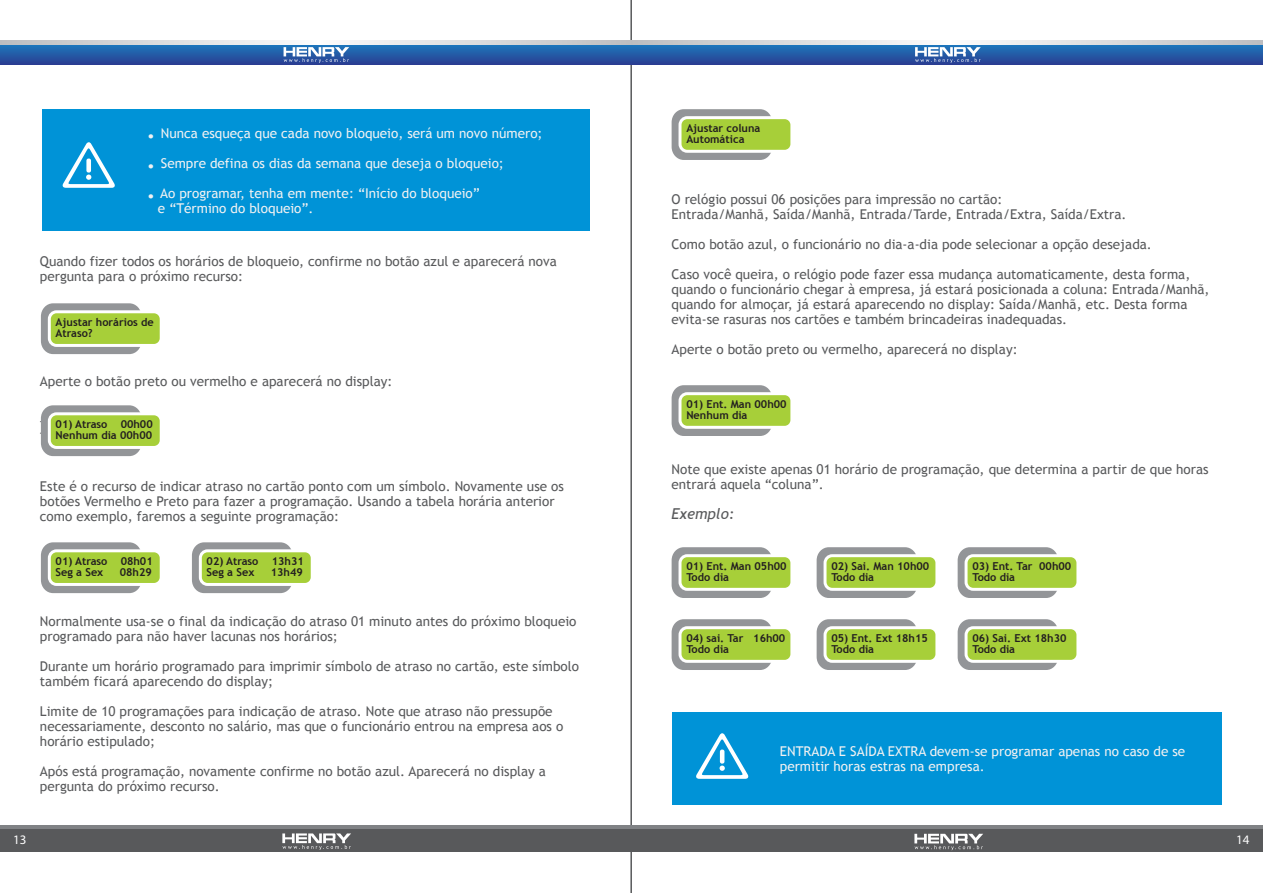
<style>
.page{position:relative;width:1263px;height:893px;background:#fff}
.page>*{position:absolute;margin:0;border:0;box-sizing:border-box;transform-origin:0 0}
.t1{font:30px "Trebuchet MS";color:#f1f1f2}
.t2{font:italic 15px "Trebuchet MS";color:#58595b}
.t3{font:13.5px/15px "Trebuchet MS";color:#58595b}
.t4{font:13.5px/15px "Trebuchet MS";color:#f1f1f2}
.t5{font:13.05px "Myriad Pro";color:#fff}
.t6{font:700 10.95px/11.2px "Trebuchet MS";color:#231f20}
</style>
<div class="page">
<hr style="left:630px;top:0;width:2px;height:893px;background:#58595b">
<div style="left:0;top:45px;width:1263px;height:20px;background:linear-gradient(to bottom,#1d76ba,#2a4093)"></div>
<svg style="left:354px;top:41px;width:277px;height:4px"></svg>
<svg style="left:0;top:41px;width:280px;height:4px"></svg>
<svg style="left:284px;top:47px;width:65px;height:16px"></svg>
<svg style="left:986px;top:41px;width:277px;height:4px"></svg>
<svg style="left:915px;top:47px;width:66px;height:16px"></svg>
<svg style="left:631px;top:41px;width:281px;height:4px"></svg>
<div style="left:0;top:829px;width:1263px;height:23px;background:#58595b"></div>
<hr style="left:0;top:825px;width:1263px;height:4px;background:#808285">
<svg style="left:282px;top:833px;width:69px;height:17px"></svg>
<svg style="left:914px;top:834px;width:69px;height:16px"></svg>
<div style="left:41px;top:303px;width:100px;height:51px;background:#939598;border-radius:13px"></div>
<div style="left:49px;top:312px;width:112px;height:33px;background:#a7cf39;border-radius:7px"></div>
<div style="left:48px;top:310px;width:115px;height:37px;border:3px solid #fff;border-radius:7px"></div>
<div style="left:41px;top:405px;width:100px;height:51px;background:#939598;border-radius:13px"></div>
<div style="left:49px;top:414px;width:112px;height:33px;background:#a7cf39;border-radius:7px"></div>
<div style="left:48px;top:412px;width:115px;height:37px;border:3px solid #fff;border-radius:7px"></div>
<div style="left:41px;top:542px;width:100px;height:51px;background:#939598;border-radius:13px"></div>
<div style="left:49px;top:551px;width:112px;height:33px;background:#a7cf39;border-radius:7px"></div>
<div style="left:48px;top:549px;width:115px;height:37px;border:3px solid #fff;border-radius:7px"></div>
<div style="left:192px;top:542px;width:100px;height:51px;background:#939598;border-radius:13px"></div>
<div style="left:200px;top:551px;width:112px;height:33px;background:#a7cf39;border-radius:7px"></div>
<div style="left:199px;top:549px;width:115px;height:37px;border:3px solid #fff;border-radius:7px"></div>
<div style="left:672px;top:109px;width:100px;height:51px;background:#939598;border-radius:13px"></div>
<div style="left:680px;top:118px;width:112px;height:33px;background:#a7cf39;border-radius:7px"></div>
<div style="left:678px;top:116px;width:115px;height:37px;border:3px solid #fff;border-radius:7px"></div>
<div style="left:672px;top:385px;width:100px;height:51px;background:#939598;border-radius:13px"></div>
<div style="left:680px;top:394px;width:112px;height:33px;background:#a7cf39;border-radius:7px"></div>
<div style="left:678px;top:392px;width:115px;height:37px;border:3px solid #fff;border-radius:7px"></div>
<div style="left:672px;top:547px;width:100px;height:51px;background:#939598;border-radius:13px"></div>
<div style="left:680px;top:556px;width:112px;height:33px;background:#a7cf39;border-radius:7px"></div>
<div style="left:678px;top:554px;width:115px;height:37px;border:3px solid #fff;border-radius:7px"></div>
<div style="left:672px;top:619px;width:100px;height:51px;background:#939598;border-radius:13px"></div>
<div style="left:680px;top:628px;width:112px;height:33px;background:#a7cf39;border-radius:7px"></div>
<div style="left:678px;top:626px;width:115px;height:37px;border:3px solid #fff;border-radius:7px"></div>
<div style="left:817px;top:547px;width:100px;height:51px;background:#939598;border-radius:13px"></div>
<div style="left:825px;top:556px;width:112px;height:33px;background:#a7cf39;border-radius:7px"></div>
<div style="left:823px;top:554px;width:115px;height:37px;border:3px solid #fff;border-radius:7px"></div>
<div style="left:817px;top:619px;width:100px;height:51px;background:#939598;border-radius:13px"></div>
<div style="left:825px;top:628px;width:112px;height:33px;background:#a7cf39;border-radius:7px"></div>
<div style="left:823px;top:626px;width:115px;height:37px;border:3px solid #fff;border-radius:7px"></div>
<div style="left:958px;top:547px;width:100px;height:51px;background:#939598;border-radius:13px"></div>
<div style="left:966px;top:556px;width:112px;height:33px;background:#a7cf39;border-radius:7px"></div>
<div style="left:964px;top:554px;width:115px;height:37px;border:3px solid #fff;border-radius:7px"></div>
<div style="left:958px;top:619px;width:100px;height:51px;background:#939598;border-radius:13px"></div>
<div style="left:966px;top:628px;width:112px;height:33px;background:#a7cf39;border-radius:7px"></div>
<div style="left:964px;top:626px;width:115px;height:37px;border:3px solid #fff;border-radius:7px"></div>
<div style="left:42px;top:109px;width:547px;height:122px;background:#0093d7"></div>
<div style="left:672px;top:712px;width:550px;height:92px;background:#0093d7"></div>
<svg style="left:62px;top:142px;width:53px;height:46px"></svg>
<svg style="left:696px;top:733px;width:53px;height:46px"></svg>
<h1 class="t1" style="left:146px;top:109px;width:13px">.</h1>
<p class="t4" style="left:161px;top:126px;width:383px">Nunca esqueça que cada novo bloqueio, será um novo número;</p>
<h1 class="t1" style="left:146px;top:139px;width:13px">.</h1>
<p class="t4" style="left:161px;top:156px;width:345px">Sempre defina os dias da semana que deseja o bloqueio;</p>
<h1 class="t1" style="left:146px;top:169px;width:13px">.</h1>
<p class="t4" style="left:158px;top:186px;width:323px">Ao programar, tenha em mente: “Início do bloqueio” e “Término do bloqueio”.</p>
<p class="t3" style="left:40px;top:254px;width:518px">Quando fizer todos os horários de bloqueio, confirme no botão azul e aparecerá nova pergunta para o próximo recurso:</p>
<p class="t6" style="left:56px;top:316px;width:100px">Ajustar horários de<br>Atraso?</p>
<p class="t3" style="left:40px;top:374px;width:354px">Aperte o botão preto ou vermelho e aparecerá no display:</p>
<p class="t3" style="left:40px;top:419px;width:6px">]</p>
<p class="t6" style="left:56px;top:418px;width:99px">01) Atraso 00h00<br>Nenhum dia 00h00</p>
<p class="t3" style="left:40px;top:479px;width:525px">Este é o recurso de indicar atraso no cartão ponto com um símbolo. Novamente use os botões Vermelho e Preto para fazer a programação. Usando a tabela horária anterior como exemplo, faremos a seguinte programação:</p>
<p class="t6" style="left:56px;top:555px;width:99px">01) Atraso 08h01<br>Seg a Sex</p>
<p class="t6" style="left:120px;top:567px;width:34px">08h29</p>
<p class="t6" style="left:207px;top:555px;width:99px">02) Atraso 13h31<br>Seg a Sex</p>
<p class="t6" style="left:271px;top:567px;width:34px">13h49</p>
<p class="t3" style="left:40px;top:614px;width:538px">Normalmente usa-se o final da indicação do atraso 01 minuto antes do próximo bloqueio programado para não haver lacunas nos horários;</p>
<p class="t3" style="left:40px;top:659px;width:541px">Durante um horário programado para imprimir símbolo de atraso no cartão, este símbolo também ficará aparecendo do display;</p>
<p class="t3" style="left:40px;top:704px;width:525px">Limite de 10 programações para indicação de atraso. Note que atraso não pressupõe necessariamente, desconto no salário, mas que o funcionário entrou na empresa aos o horário estipulado;</p>
<p class="t3" style="left:40px;top:764px;width:508px">Após está programação, novamente confirme no botão azul. Aparecerá no display a pergunta do próximo recurso.</p>
<p class="t6" style="left:686px;top:122px;width:76px">Ajustar coluna<br>Automática</p>
<p class="t3" style="left:671px;top:192px;width:457px">O relógio possui 06 posições para impressão no cartão:<br>Entrada/Manhã, Saída/Manhã, Entrada/Tarde, Entrada/Extra, Saída/Extra.</p>
<p class="t3" style="left:671px;top:237px;width:482px">Como botão azul, o funcionário no dia-a-dia pode selecionar a opção desejada.</p>
<p class="t3" style="left:671px;top:267px;width:539px">Caso você queira, o relógio pode fazer essa mudança automaticamente, desta forma, quando o funcionário chegar à empresa, já estará posicionada a coluna: Entrada/Manhã, quando for almoçar, já estará aparecendo no display: Saída/Manhã, etc. Desta forma evita-se rasuras nos cartões e também brincadeiras inadequadas.</p>
<p class="t3" style="left:671px;top:342px;width:348px">Aperte o botão preto ou vermelho, aparecerá no display:</p>
<p class="t6" style="left:686px;top:398px;width:102px">01) Ent. Man 00h00<br>Nenhum dia</p>
<p class="t3" style="left:671px;top:462px;width:539px">Note que existe apenas 01 horário de programação, que determina a partir de que horas entrará aquela “coluna”.</p>
<p class="t2" style="left:671px;top:505px;width:64px">Exemplo:</p>
<p class="t6" style="left:686px;top:560px;width:102px">01) Ent. Man 05h00<br>Todo dia</p>
<p class="t6" style="left:686px;top:632px;width:101px">04) sai. Tar 16h00<br>Todo dia</p>
<p class="t6" style="left:831px;top:560px;width:99px">02) Sai. Man 10h00<br>Todo dia</p>
<p class="t6" style="left:831px;top:632px;width:98px">05) Ent. Ext 18h15<br>Todo dia</p>
<p class="t6" style="left:972px;top:560px;width:100px">03) Ent. Tar 00h00<br>Todo dia</p>
<p class="t6" style="left:972px;top:632px;width:96px">06) Sai. Ext 18h30<br>Todo dia</p>
<p class="t4" style="left:780px;top:744px;width:407px">ENTRADA E SAÍDA EXTRA devem-se programar apenas no caso de se permitir horas estras na empresa.</p>
<p class="t5" style="left:13px;top:831px;width:15px">13</p>
<p class="t5" style="left:1236px;top:831px;width:15px">14</p>
</div>
